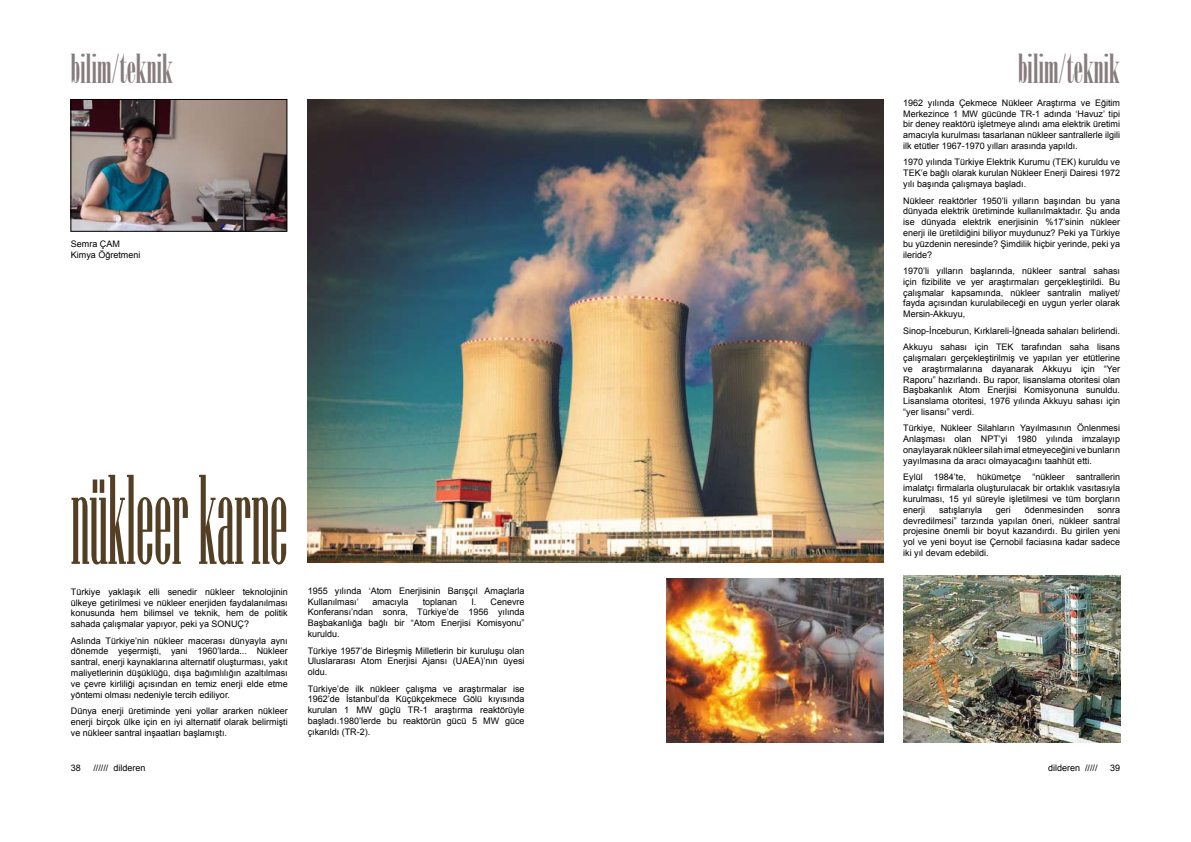
<style>
.page{position:relative;width:1191px;height:842px;background:#fff}
.page>*{position:absolute;margin:0;border:0;box-sizing:border-box;transform-origin:0 0}
.t1{font:127.3px "Niagara Solid";color:#533f24;scale:.51 1}
.t2{font:40px "Bodoni MT Poster Compressed";color:#877c7d;scale:.85 1}
.t3{font:9px/10.8px "Arial";color:#000;text-align:justify}
</style>
<div class="page">
<img style="left:903px;top:575px;width:217px;height:168px">
<img style="left:666px;top:578px;width:217px;height:165px">
<img style="left:308px;top:99px;width:575px;height:464px">
<img style="left:73px;top:101px;width:212px;height:129px">
<div style="left:71px;top:99px;width:216px;height:133px;border:1px solid #000"></div>
<h2 class="t2" style="left:71px;top:46px;width:122px">bilim/teknik</h2>
<p class="t3" style="left:71px;top:238px;width:71px">Semra ÇAM<br>Kimya Öğretmeni</p>
<h1 class="t1" style="left:71px;top:452px;width:427px">nükleer karne</h1>
<p class="t3" style="left:71px;top:586px;width:218px">Türkiye yaklaşık elli senedir nükleer teknolojinin ülkeye getirilmesi ve nükleer enerjiden faydalanılması konusunda hem bilimsel ve teknik, hem de politik sahada çalışmalar yapıyor, peki ya SONUÇ?</p>
<p class="t3" style="left:71px;top:635px;width:218px">Aslında Türkiye’nin nükleer macerası dünyayla aynı dönemde yeşermişti, yani 1960’larda... Nükleer santral, enerji kaynaklarına alternatif oluşturması, yakıt maliyetlerinin düşüklüğü, dışa bağımlılığın azaltılması ve çevre kirliliği açısından en temiz enerji elde etme yöntemi olması nedeniyle tercih ediliyor.</p>
<p class="t3" style="left:71px;top:706px;width:218px">Dünya enerji üretiminde yeni yollar ararken nükleer enerji birçok ülke için en iyi alternatif olarak belirmişti ve nükleer santral inşaatları başlamıştı.</p>
<p class="t3" style="left:308px;top:585px;width:218px">1955 yılında ‘Atom Enerjisinin Barışçıl Amaçlarla<br>Kullanılması’</p>
<p class="t3" style="left:308px;top:596px;width:218px;text-indent:164px">I. Cenevre Konferansı’ndan sonra, Türkiye’de 1956 yılında Başbakanlığa bağlı bir “Atom Enerjisi Komisyonu” kuruldu.</p>
<p class="t3" style="left:308px;top:645px;width:218px">Türkiye 1957’de Birleşmiş Milletlerin bir kuruluşu olan Uluslararası Atom Enerjisi Ajansı (UAEA)’nın üyesi oldu.</p>
<p class="t3" style="left:308px;top:683px;width:218px">Türkiye’de ilk nükleer çalışma ve araştırmalar ise 1962’de İstanbul’da Küçükçekmece Gölü kıyısında kurulan 1 MW güçlü TR-1 araştırma reaktörüyle başladı.1980’lerde bu reaktörün gücü 5 MW güce çıkarıldı (TR-2).</p>
<p class="t3" style="left:372px;top:596px;width:38px">amacıyla</p>
<p class="t3" style="left:423px;top:596px;width:36px">toplanan</p>
<h2 class="t2" style="left:1018px;top:46px;width:122px">bilim/teknik</h2>
<p class="t3" style="left:903px;top:97px;width:218px">1962 yılında Çekmece Nükleer Araştırma ve Eğitim Merkezince 1 MW gücünde TR-1 adında ‘Havuz’ tipi bir deney reaktörü işletmeye alındı ama elektrik üretimi amacıyla kurulması tasarlanan nükleer santrallerle ilgili ilk etütler 1967-1970 yılları arasında yapıldı.</p>
<p class="t3" style="left:903px;top:157px;width:218px">1970 yılında Türkiye Elektrik Kurumu (TEK) kuruldu ve TEK’e bağlı olarak kurulan Nükleer Enerji Dairesi 1972 yılı başında çalışmaya başladı.</p>
<p class="t3" style="left:903px;top:195px;width:218px">Nükleer reaktörler 1950’li yılların başından bu yana dünyada elektrik üretiminde kullanılmaktadır. Şu anda ise dünyada elektrik enerjisinin %17’sinin nükleer enerji ile üretildiğini biliyor muydunuz? Peki ya Türkiye bu yüzdenin neresinde? Şimdilik hiçbir yerinde, peki ya ileride?</p>
<p class="t3" style="left:903px;top:266px;width:218px">1970’li yılların başlarında, nükleer santral sahası için fizibilite ve yer araştırmaları gerçekleştirildi. Bu çalışmalar kapsamında, nükleer santralin maliyet/ fayda açısından kurulabileceği en uygun yerler olarak Mersin-Akkuyu,</p>
<p class="t3" style="left:903px;top:322px;width:218px;line-height:16.5px">Sinop-İnceburun, Kırklareli-İğneada sahaları belirlendi.<br>Akkuyu sahası için TEK tarafından saha lisans</p>
<p class="t3" style="left:903px;top:352px;width:218px">çalışmaları gerçekleştirilmiş ve yapılan yer etütlerine ve araştırmalarına dayanarak Akkuyu için “Yer Raporu” hazırlandı. Bu rapor, lisanslama otoritesi olan Başbakanlık Atom Enerjisi Komisyonuna sunuldu.<br>Lisanslama otoritesi, 1976 yılında Akkuyu sahası için “yer lisansı” verdi.</p>
<p class="t3" style="left:903px;top:423px;width:218px">Türkiye, Nükleer Silahların Yayılmasının Önlenmesi Anlaşması olan NPT’yi 1980 yılında imzalayıp onaylayarak nükleer silah imal etmeyeceğini ve bunların yayılmasına da aracı olmayacağını taahhüt etti.</p>
<p class="t3" style="left:903px;top:472px;width:218px">Eylül 1984’te, hükümetçe “nükleer santrallerin imalatçı firmalarla oluşturulacak bir ortaklık vasıtasıyla kurulması, 15 yıl süreyle işletilmesi ve tüm borçların enerji</p>
<p class="t3" style="left:939px;top:504px;width:45px">satışlarıyla</p>
<p class="t3" style="left:995px;top:504px;width:17px">geri</p>
<p class="t3" style="left:1024px;top:504px;width:61px">ödenmesinden</p>
<p class="t3" style="left:903px;top:504px;width:218px;text-indent:194px">sonra devredilmesi” tarzında yapılan öneri, nükleer santral projesine önemli bir boyut kazandırdı. Bu girilen yeni yol ve yeni boyut ise Çernobil faciasına kadar sadece iki yıl devam edebildi.</p>
<p class="t3" style="left:71px;top:762px;width:12px">38</p>
<p class="t3" style="left:93px;top:762px;width:54px">////// dilderen</p>
<p class="t3" style="left:1048px;top:762px;width:51px">dilderen /////</p>
<p class="t3" style="left:1110px;top:762px;width:12px">39</p>
</div>
